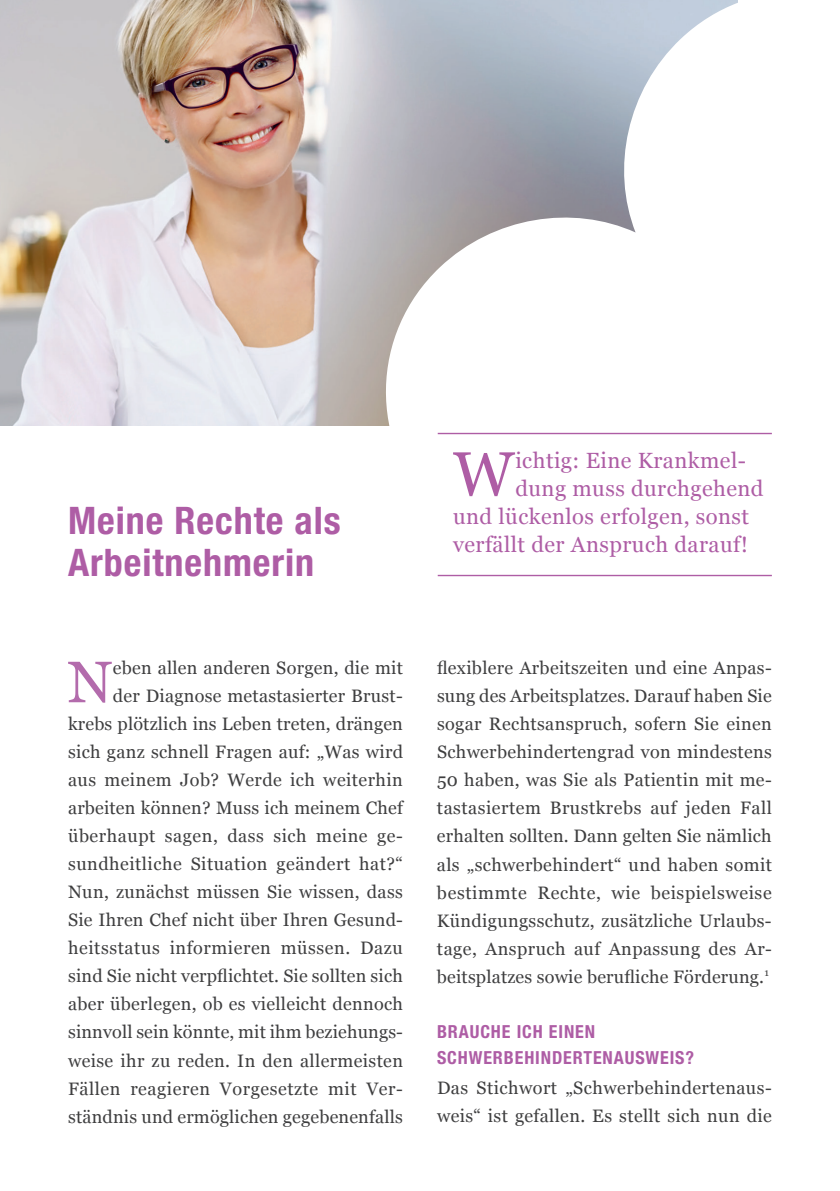
<style>
.page{position:relative;width:840px;height:1191px;background:#fff}
.page>*{position:absolute;margin:0;border:0;box-sizing:border-box;transform-origin:0 0}
.t1{font:62.4px "Georgia";color:#ae5da5}
.t2{font:58.4px "Georgia";color:#b36bac}
.t3{font:700 condensed 38px/42px "Helvetica Neue LT Std";letter-spacing:.025em;color:#ae5da5}
.t4{font:22px "Georgia";letter-spacing:.02em;color:#ae5da5}
.t5{font:18px/28px "Georgia";letter-spacing:.015em;color:#3e3e3f;text-align:right}
.t6{font:700 condensed 18px/26px "Helvetica Neue LT Std";letter-spacing:.05em;color:#ae5da5}
</style>
<div class="page">
<img style="left:0;top:0;width:368px;height:426px">
<svg style="left:368px;top:0;width:404px;height:577px"></svg>
<hr style="left:437px;top:433px;width:334px;height:1px;background:#ae5da5">
<hr style="left:437px;top:575px;width:334px;height:1px;background:#ae5da5">
<h3 class="t3" style="left:68px;top:499px;width:274px">Meine Rechte als<br>Arbeitnehmerin</h3>
<h1 class="t1" style="left:453px;top:428px;width:62px">W</h1>
<p class="t4" style="left:515px;top:444px;width:232px">ichtig: Eine Krankmel-</p>
<p class="t4" style="left:515px;top:472px;width:249px">dung muss durchgehend</p>
<p class="t4" style="left:453px;top:500px;width:297px">und lückenlos erfolgen, sonst</p>
<p class="t4" style="left:453px;top:528px;width:296px">verfällt der Anspruch darauf!</p>
<p class="t5" style="left:68px;top:653px;width:336px">eben allen anderen Sorgen, die mit<br>der Diagnose metastasierter Brust&shy;krebs plötzlich ins Leben treten, drängen sich ganz schnell Fragen auf: „Was wird aus meinem Job? Werde ich weiterhin arbeiten können? Muss ich meinem Chef überhaupt sagen, dass sich meine ge&shy;sundheitliche Situation geändert hat?“ Nun, zunächst müssen Sie wissen, dass Sie Ihren Chef nicht über Ihren Gesund&shy;heitsstatus informieren müssen. Dazu sind Sie nicht verpflichtet. Sie sollten sich aber überlegen, ob es vielleicht dennoch sinnvoll sein könnte, mit ihm beziehungs&shy;weise ihr zu reden. In den allermeisten Fällen reagieren Vorgesetzte mit Ver&shy;ständnis und ermöglichen gegebenenfalls</p>
<p class="t5" style="left:437px;top:653px;width:336px;text-align:justify">flexiblere Arbeitszeiten und eine Anpas&shy;sung des Arbeitsplatzes. Darauf haben Sie sogar Rechtsanspruch, sofern Sie einen Schwerbehindertengrad von mindestens 50 haben, was Sie als Patientin mit me&shy;tastasiertem Brustkrebs auf jeden Fall erhalten sollten. Dann gelten Sie nämlich als „schwerbehindert“ und haben somit bestimmte Rechte, wie beispielsweise Kündigungsschutz, zusätzliche Urlaubs&shy;tage, Anspruch auf Anpassung des Ar&shy;beitsplatzes sowie berufliche Förderung.<sup>1</sup></p>
<h2 class="t2" style="left:67px;top:639px;width:46px">N</h2>
<p class="t6" style="left:437px;top:1018px;width:258px">BRAUCHE ICH EINEN<br>SCHWERBEHINDERTENAUSWEIS?</p>
<p class="t5" style="left:437px;top:1073px;width:336px;text-align:left">Das Stichwort „Schwerbehindertenaus&shy;weis“ ist gefallen. Es stellt sich nun die</p>
</div>
